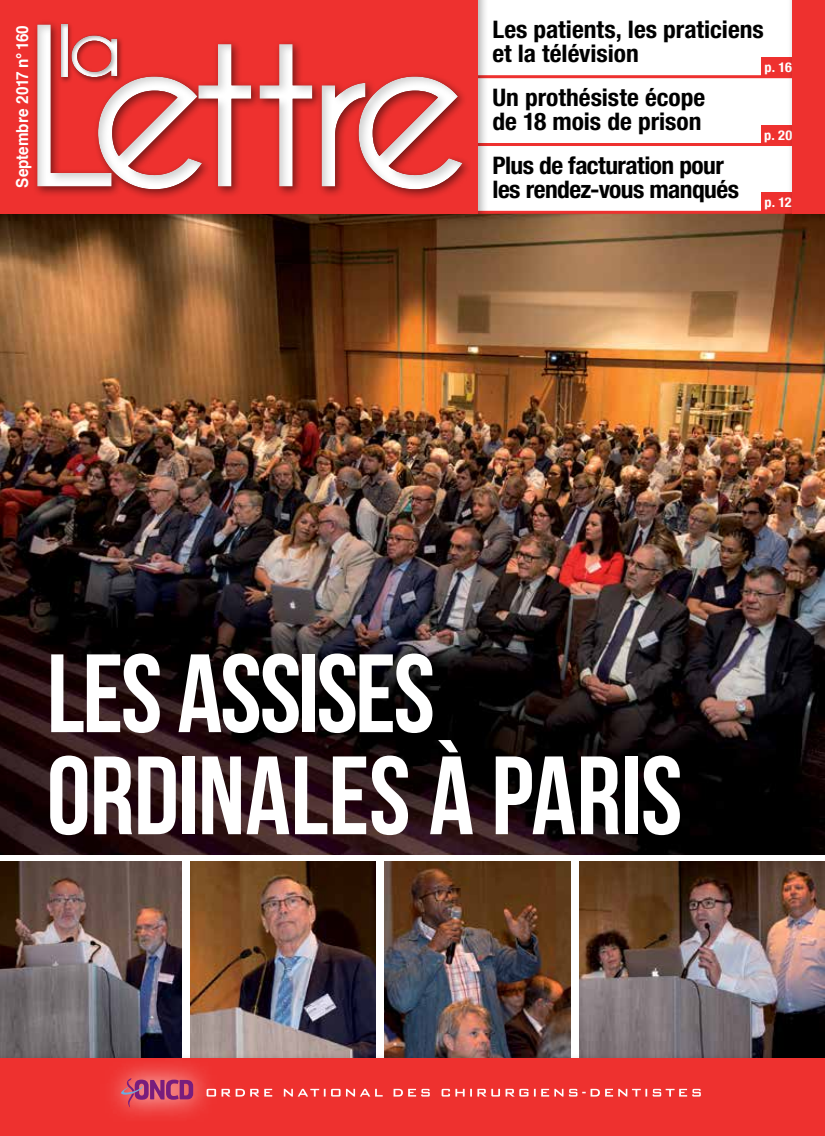
<style>
.page{position:relative;width:825px;height:1136px;background:#fff}
.page>*{position:absolute;margin:0;border:0;box-sizing:border-box;transform-origin:0 0}
.t1{font:700 111px/102px "Bebas Neue";letter-spacing:-.01em;color:#fff}
.t2{font:700 condensed 24.15px/24px "Helvetica Neue LT Std";letter-spacing:-.005em;color:#000;scale:1.05 1}
.t3{font:700 16.65px "Helvetica";letter-spacing:-.005em;color:#fff;scale:.92 1}
.t4{font:700 condensed 13.65px "Helvetica Neue";color:#fff;scale:1.05 1}
</style>
<div class="page">
<img style="left:0;top:214px;width:825px;height:640px">
<img style="left:0;top:861px;width:182px;height:191px">
<img style="left:190px;top:861px;width:185px;height:191px">
<img style="left:579px;top:861px;width:246px;height:191px">
<img style="left:385px;top:861px;width:186px;height:191px">
<hr style="left:475px;top:75px;width:341px;height:3px;background:#ee312f">
<hr style="left:475px;top:143px;width:341px;height:3px;background:#ee312f">
<hr style="left:475px;top:211px;width:341px;height:3px;background:#ee312f">
<div style="left:761px;top:57px;width:34px;height:19px;background:#ee312f"></div>
<div style="left:761px;top:125px;width:34px;height:19px;background:#ee312f"></div>
<div style="left:761px;top:193px;width:34px;height:18px;background:#ee312f"></div>
<div style="left:0;top:0;width:489px;height:224px;background:#000;opacity:.3"></div>
<div style="left:0;top:0;width:478px;height:213px;background:#ee312f"></div>
<div style="left:32px;top:19px;width:441px;height:181px;background:#000;opacity:.49"></div>
<div style="left:35px;top:23px;width:429px;height:166px;background:#000;opacity:.18"></div>
<div style="left:787px;top:0;width:38px;height:225px;background:#000;opacity:.3"></div>
<div style="left:792px;top:0;width:33px;height:214px;background:#ee312f"></div>
<div style="left:59px;top:22px;width:65px;height:62px;background:#000;opacity:.43"></div>
<div style="left:60px;top:21px;width:58px;height:57px;background:#000;opacity:.3"></div>
<div style="left:0;top:1052px;width:825px;height:83px;background:#000;opacity:.3"></div>
<div style="left:0;top:1058px;width:825px;height:77px;background:#ee312f"></div>
<svg style="left:216px;top:1088px;width:485px;height:8px"></svg>
<svg style="left:100px;top:1056px;width:116px;height:60px"></svg>
<svg style="left:121px;top:1078px;width:72px;height:29px;background:#c14a6e"></svg>
<p class="t3" style="left:9px;top:188px;width:178px;rotate:-90deg">Septembre 2017 n° 160</p>
<p class="t2" style="left:492px;top:18px;width:260px">Les patients, les praticiens et la télévision</p>
<p class="t2" style="left:492px;top:85px;width:204px">Un prothésiste écope de 18 mois de prison</p>
<p class="t2" style="left:492px;top:153px;width:236px">Plus de facturation pour les rendez-vous manqués</p>
<p class="t4" style="left:764px;top:59px;width:28px">p. 16</p>
<p class="t4" style="left:764px;top:127px;width:28px">p. 20</p>
<p class="t4" style="left:764px;top:194px;width:27px">p. 12</p>
<p class="t1" style="left:47px;top:641px;width:637px">LES ASSISES<br>ORDINALES À PARIS</p>
</div>
